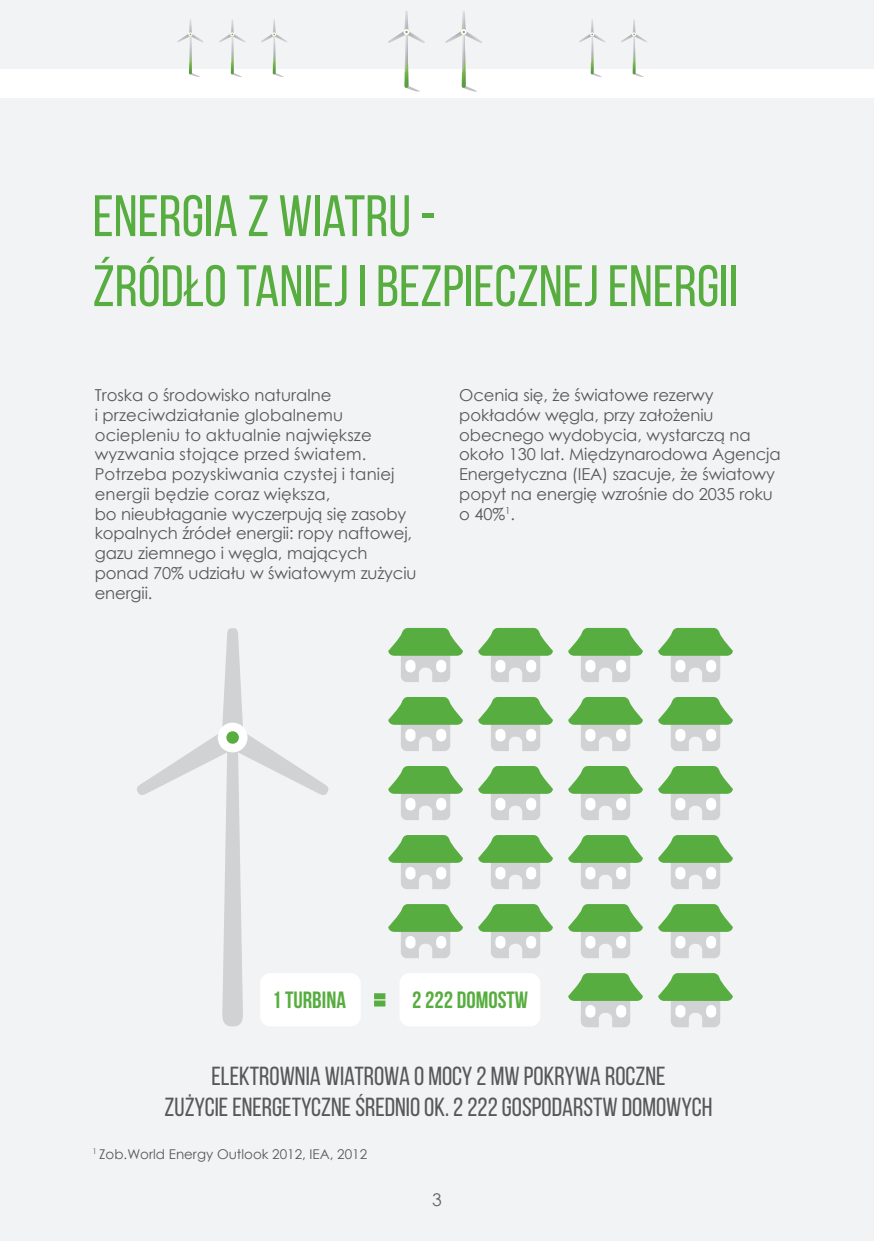
<style>
.page{position:relative;width:874px;height:1241px;background:#fff}
.page>*{position:absolute;margin:0;border:0;box-sizing:border-box;transform-origin:0 0}
.t1{font:58.27px/70px "Bebas Neue";color:#58ad40}
.t2{font:26.07px/31.3px "Bebas Neue";color:#57585a;text-align:center}
.t3{font:700 23.45px "Bebas Neue";color:#58ad40}
.t4{font:17.5px "Century Gothic";color:#636366}
.t5{font:16.45px/19.8px "Century Gothic";letter-spacing:-.01em;color:#57585a}
.t6{font:13.47px "Century Gothic";color:#57585a}
</style>
<div class="page">
<div style="left:0;top:0;width:873px;height:1240px;background:#f2f3f4"></div>
<div style="left:0;top:69px;width:873px;height:28px;background:#fff"></div>
<svg style="left:177px;top:19px;width:27px;height:58px"></svg>
<svg style="left:219px;top:19px;width:26px;height:58px"></svg>
<svg style="left:261px;top:19px;width:26px;height:58px"></svg>
<svg style="left:387px;top:11px;width:38px;height:81px"></svg>
<svg style="left:445px;top:11px;width:37px;height:81px"></svg>
<svg style="left:578px;top:19px;width:27px;height:58px"></svg>
<svg style="left:620px;top:19px;width:27px;height:58px"></svg>
<svg style="left:135px;top:628px;width:194px;height:398px"></svg>
<div style="left:218px;top:722px;width:29px;height:30px;background:#fff;border-radius:50%"></div>
<div style="left:226px;top:731px;width:13px;height:12px;background:#58ad40;border-radius:50%"></div>
<svg style="left:388px;top:628px;width:74px;height:54px"></svg>
<div style="left:436px;top:659px;width:10px;height:13px;background:#fff;border-radius:5px"></div>
<div style="left:405px;top:659px;width:10px;height:13px;background:#fff;border-radius:5px"></div>
<svg style="left:478px;top:628px;width:74px;height:54px"></svg>
<div style="left:526px;top:659px;width:10px;height:13px;background:#fff;border-radius:5px"></div>
<div style="left:495px;top:659px;width:10px;height:13px;background:#fff;border-radius:5px"></div>
<svg style="left:568px;top:628px;width:74px;height:54px"></svg>
<div style="left:615px;top:659px;width:11px;height:13px;background:#fff;border-radius:5px"></div>
<div style="left:585px;top:659px;width:10px;height:13px;background:#fff;border-radius:5px"></div>
<svg style="left:658px;top:628px;width:74px;height:54px"></svg>
<div style="left:705px;top:659px;width:10px;height:13px;background:#fff;border-radius:5px"></div>
<div style="left:675px;top:659px;width:10px;height:13px;background:#fff;border-radius:5px"></div>
<svg style="left:388px;top:697px;width:74px;height:54px"></svg>
<div style="left:436px;top:728px;width:10px;height:13px;background:#fff;border-radius:5px"></div>
<div style="left:405px;top:728px;width:10px;height:13px;background:#fff;border-radius:5px"></div>
<svg style="left:478px;top:697px;width:74px;height:54px"></svg>
<div style="left:526px;top:728px;width:10px;height:13px;background:#fff;border-radius:5px"></div>
<div style="left:495px;top:728px;width:10px;height:13px;background:#fff;border-radius:5px"></div>
<svg style="left:568px;top:697px;width:74px;height:54px"></svg>
<div style="left:615px;top:728px;width:11px;height:13px;background:#fff;border-radius:5px"></div>
<div style="left:585px;top:728px;width:10px;height:13px;background:#fff;border-radius:5px"></div>
<svg style="left:658px;top:697px;width:74px;height:54px"></svg>
<div style="left:705px;top:728px;width:10px;height:13px;background:#fff;border-radius:5px"></div>
<div style="left:675px;top:728px;width:10px;height:13px;background:#fff;border-radius:5px"></div>
<svg style="left:388px;top:765px;width:74px;height:55px"></svg>
<div style="left:436px;top:797px;width:10px;height:13px;background:#fff;border-radius:5px"></div>
<div style="left:405px;top:797px;width:10px;height:13px;background:#fff;border-radius:5px"></div>
<svg style="left:478px;top:765px;width:74px;height:55px"></svg>
<div style="left:526px;top:797px;width:10px;height:13px;background:#fff;border-radius:5px"></div>
<div style="left:495px;top:797px;width:10px;height:13px;background:#fff;border-radius:5px"></div>
<svg style="left:568px;top:765px;width:74px;height:55px"></svg>
<div style="left:615px;top:797px;width:11px;height:13px;background:#fff;border-radius:5px"></div>
<div style="left:585px;top:797px;width:10px;height:13px;background:#fff;border-radius:5px"></div>
<svg style="left:658px;top:765px;width:74px;height:55px"></svg>
<div style="left:705px;top:797px;width:10px;height:13px;background:#fff;border-radius:5px"></div>
<div style="left:675px;top:797px;width:10px;height:13px;background:#fff;border-radius:5px"></div>
<svg style="left:388px;top:834px;width:74px;height:55px"></svg>
<div style="left:436px;top:866px;width:10px;height:13px;background:#fff;border-radius:5px"></div>
<div style="left:405px;top:866px;width:10px;height:13px;background:#fff;border-radius:5px"></div>
<svg style="left:478px;top:834px;width:74px;height:55px"></svg>
<div style="left:526px;top:866px;width:10px;height:13px;background:#fff;border-radius:5px"></div>
<div style="left:495px;top:866px;width:10px;height:13px;background:#fff;border-radius:5px"></div>
<svg style="left:568px;top:834px;width:74px;height:55px"></svg>
<div style="left:615px;top:866px;width:11px;height:13px;background:#fff;border-radius:5px"></div>
<div style="left:585px;top:866px;width:10px;height:13px;background:#fff;border-radius:5px"></div>
<svg style="left:658px;top:834px;width:74px;height:55px"></svg>
<div style="left:705px;top:866px;width:10px;height:13px;background:#fff;border-radius:5px"></div>
<div style="left:675px;top:866px;width:10px;height:13px;background:#fff;border-radius:5px"></div>
<svg style="left:388px;top:903px;width:74px;height:55px"></svg>
<div style="left:436px;top:935px;width:10px;height:13px;background:#fff;border-radius:5px"></div>
<div style="left:405px;top:935px;width:10px;height:13px;background:#fff;border-radius:5px"></div>
<svg style="left:478px;top:903px;width:74px;height:55px"></svg>
<div style="left:526px;top:935px;width:10px;height:13px;background:#fff;border-radius:5px"></div>
<div style="left:495px;top:935px;width:10px;height:13px;background:#fff;border-radius:5px"></div>
<svg style="left:568px;top:903px;width:74px;height:55px"></svg>
<div style="left:615px;top:935px;width:11px;height:13px;background:#fff;border-radius:5px"></div>
<div style="left:585px;top:935px;width:10px;height:13px;background:#fff;border-radius:5px"></div>
<svg style="left:658px;top:903px;width:74px;height:55px"></svg>
<div style="left:705px;top:935px;width:10px;height:13px;background:#fff;border-radius:5px"></div>
<div style="left:675px;top:935px;width:10px;height:13px;background:#fff;border-radius:5px"></div>
<svg style="left:568px;top:972px;width:74px;height:55px"></svg>
<div style="left:615px;top:1004px;width:11px;height:13px;background:#fff;border-radius:5px"></div>
<div style="left:585px;top:1004px;width:10px;height:13px;background:#fff;border-radius:5px"></div>
<svg style="left:658px;top:972px;width:74px;height:55px"></svg>
<div style="left:705px;top:1004px;width:10px;height:13px;background:#fff;border-radius:5px"></div>
<div style="left:675px;top:1004px;width:10px;height:13px;background:#fff;border-radius:5px"></div>
<div style="left:399px;top:972px;width:141px;height:54px;background:#fff;border-radius:10px"></div>
<div style="left:260px;top:972px;width:100px;height:54px;background:#fff;border-radius:10px"></div>
<div style="left:374px;top:993px;width:11px;height:6px;background:#58ad40"></div>
<div style="left:374px;top:1000px;width:11px;height:6px;background:#58ad40"></div>
<p class="t1" style="left:93px;top:180px;width:646px">ENERGIA Z WIATRU -<br>ŹRÓDŁO TANIEJ I BEZPIECZNEJ ENERGII</p>
<p class="t5" style="left:95px;top:385px;width:323px">Troska o środowisko naturalne<br>i przeciwdziałanie globalnemu ociepleniu to aktualnie największe wyzwania stojące przed światem.<br>Potrzeba pozyskiwania czystej i taniej energii będzie coraz większa,<br>bo nieubłaganie wyczerpują się zasoby kopalnych źródeł energii: ropy naftowej, gazu ziemnego i węgla, mających ponad 70% udziału w światowym zużyciu energii.</p>
<p class="t5" style="left:459px;top:385px;width:323px">Ocenia się, że światowe rezerwy pokładów węgla, przy założeniu obecnego wydobycia, wystarczą na około 130 lat. Międzynarodowa Agencja<br>Energetyczna (IEA) szacuje, że światowy popyt na energię wzrośnie do 2035 roku o 40%<sup>1</sup>.</p>
<p class="t3" style="left:272px;top:987px;width:75px">1 TURBINA</p>
<p class="t3" style="left:412px;top:987px;width:117px">2 222 DOMOSTW</p>
<p class="t2" style="left:164px;top:1059px;width:549px">ELEKTROWNIA WIATROWA O MOCY 2 MW POKRYWA ROCZNE<br>ZUŻYCIE ENERGETYCZNE ŚREDNIO OK. 2 222 GOSPODARSTW DOMOWYCH</p>
<p class="t6" style="left:93px;top:1144px;width:276px"><sup>1</sup> Zob.World Energy Outlook 2012, IEA, 2012</p>
<p class="t4" style="left:432px;top:1187px;width:11px">3</p>
</div>
